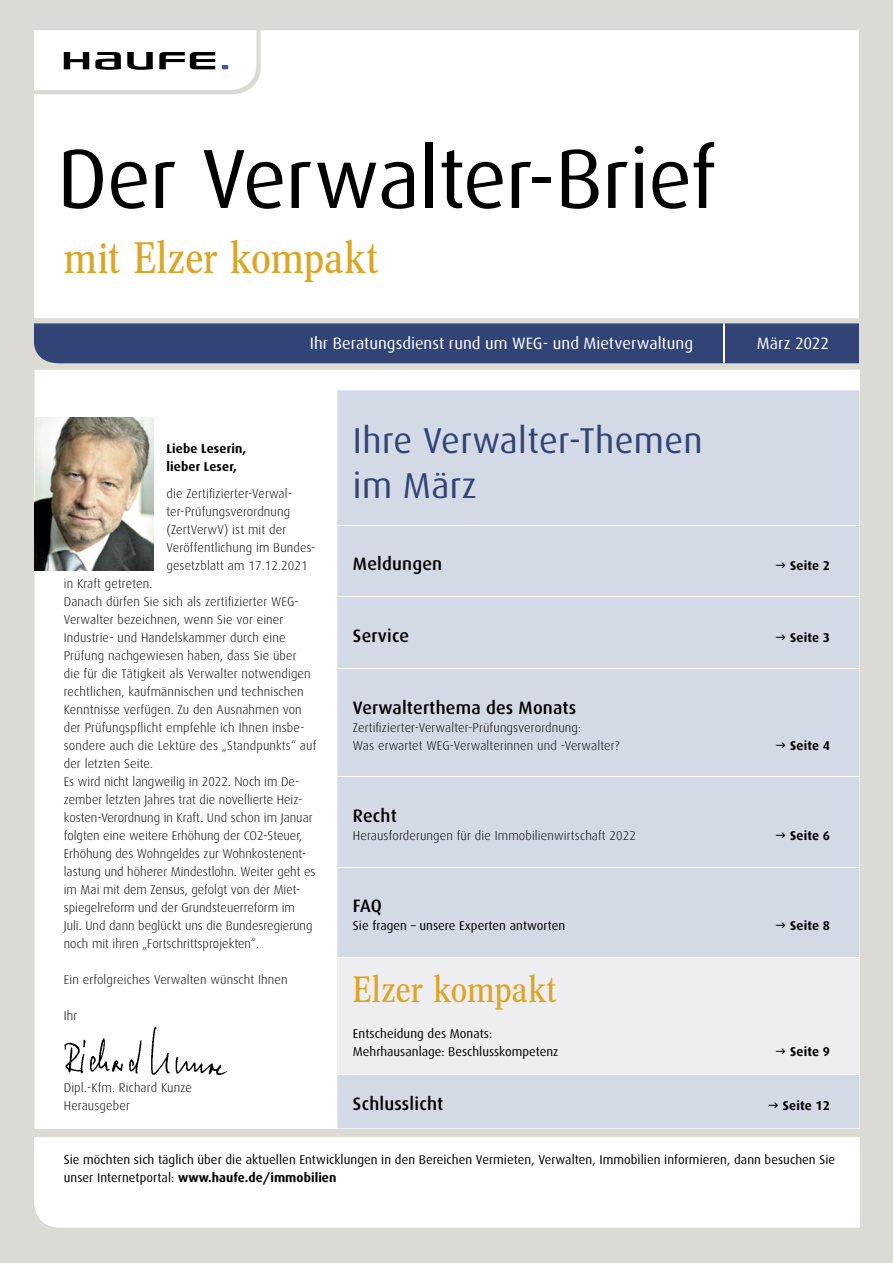
<style>
.page{position:relative;width:893px;height:1263px;background:#dbdad5}
.page>*{position:absolute;margin:0;border:0;box-sizing:border-box;transform-origin:0 0}
.t1{font:84px "Dax";letter-spacing:-.01em;color:#000}
.t2{font:43.35px "Concorde Nova";letter-spacing:.005em;color:#dba626}
.t3{font:36px/45px "Dax";letter-spacing:.01em;color:#314475}
.t4{font:36px "Concorde Nova";letter-spacing:.005em;color:#dba626}
.t5{font:500 18px "Dax";letter-spacing:.01em;color:#000}
.t6{font:16.5px "Dax";color:#fff}
.t7{font:300 12.75px/18px "Dax";letter-spacing:.01em;color:#000}
.t8{font:12.75px/18px "Dax";letter-spacing:.005em;color:#000}
.t9{font:700 12.75px/18px "Dax";letter-spacing:.01em;color:#000}
.s1{font-weight:700}
</style>
<div class="page">
<svg style="left:34px;top:30px;width:825px;height:288px"></svg>
<svg style="left:34px;top:1137px;width:825px;height:90px"></svg>
<div style="left:35px;top:370px;width:824px;height:758px;background:#fff"></div>
<div style="left:34px;top:323px;width:825px;height:40px;background:#314475"></div>
<hr style="left:723px;top:323px;width:1px;height:40px;background:#fff">
<div style="left:337px;top:390px;width:522px;height:738px;background:#d3d9e5"></div>
<div style="left:337px;top:957px;width:522px;height:117px;background:#eeeef1"></div>
<svg style="left:34px;top:30px;width:222px;height:60px"></svg>
<img style="left:34px;top:417px;width:120px;height:153px">
<hr style="left:328px;top:525px;width:531px;height:1px;background:#fff">
<hr style="left:328px;top:597px;width:531px;height:1px;background:#fff">
<hr style="left:328px;top:669px;width:531px;height:1px;background:#fff">
<hr style="left:328px;top:777px;width:531px;height:1px;background:#fff">
<hr style="left:328px;top:867px;width:531px;height:1px;background:#fff">
<img style="left:64px;top:1026px;width:164px;height:50px">
<hr style="left:328px;top:957px;width:531px;height:1px;background:#fff">
<hr style="left:327px;top:1074px;width:532px;height:1px;background:#fff">
<svg style="left:776px;top:563px;width:9px;height:5px"></svg>
<svg style="left:776px;top:635px;width:9px;height:5px"></svg>
<svg style="left:776px;top:743px;width:9px;height:5px"></svg>
<svg style="left:776px;top:833px;width:9px;height:5px"></svg>
<svg style="left:776px;top:923px;width:9px;height:5px"></svg>
<svg style="left:769px;top:1103px;width:9px;height:5px"></svg>
<h1 class="t1" style="left:57px;top:130px;width:660px">Der Verwalter-Brief</h1>
<h2 class="t2" style="left:64px;top:233px;width:316px">mit Elzer kompakt</h2>
<p class="t6" style="left:310px;top:333px;width:385px">Ihr Beratungsdienst rund um WEG- und Mietverwaltung</p>
<p class="t6" style="left:757px;top:333px;width:74px">März 2022</p>
<p class="t9" style="left:166px;top:440px;width:81px">Liebe Leserin, lieber Leser,</p>
<p class="t7" style="left:166px;top:485px;width:151px">die Zertifizierter-Verwal&shy;ter-Prüfungsverordnung (ZertVerwV) ist mit der<br>Veröffentlichung im Bundes&shy;gesetzblatt am 17.12.2021</p>
<p class="t7" style="left:64px;top:575px;width:254px">in Kraft getreten.<br>Danach dürfen Sie sich als zertifizierter WEG-Verwalter bezeichnen, wenn Sie vor einer Industrie- und Handelskammer durch eine Prüfung nachgewiesen haben, dass Sie über<br>die für die Tätigkeit als Verwalter notwendigen rechtlichen, kaufmännischen und technischen Kenntnisse verfügen. Zu den Ausnahmen von der Prüfungspflicht empfehle ich Ihnen insbe&shy;sondere auch die Lektüre des „Standpunkts“ auf der letzten Seite.<br>Es wird nicht langweilig in 2022. Noch im De&shy;zember letzten Jahres trat die novellierte Heiz&shy;kosten-Verordnung in Kraft. Und schon im Januar folgten eine weitere Erhöhung der CO2-Steuer, Erhöhung des Wohngeldes zur Wohnkostenent&shy;lastung und höherer Mindestlohn. Weiter geht es im Mai mit dem Zensus, gefolgt von der Miet&shy;spiegelreform und der Grundsteuerreform im<br>Juli. Und dann beglückt uns die Bundesregierung noch mit ihren „Fortschrittsprojekten“.</p>
<p class="t7" style="left:64px;top:971px;width:225px">Ein erfolgreiches Verwalten wünscht Ihnen</p>
<p class="t7" style="left:64px;top:1007px;width:15px">Ihr</p>
<p class="t7" style="left:64px;top:1079px;width:130px">Dipl.-Kfm. Richard Kunze<br>Herausgeber</p>
<h3 class="t3" style="left:353px;top:419px;width:351px">Ihre Verwalter-Themen im März</h3>
<h3 class="t5" style="left:353px;top:554px;width:91px">Meldungen</h3>
<p class="t9" style="left:790px;top:557px;width:41px">Seite 2</p>
<h3 class="t5" style="left:353px;top:626px;width:58px">Service</h3>
<p class="t9" style="left:790px;top:629px;width:41px">Seite 3</p>
<h3 class="t5" style="left:353px;top:698px;width:225px">Verwalterthema des Monats</h3>
<p class="t7" style="left:353px;top:719px;width:268px">Zertifizierter-Verwalter-Prüfungsverordnung:<br>Was erwartet WEG-Verwalterinnen und -Verwalter?</p>
<p class="t9" style="left:790px;top:737px;width:41px">Seite 4</p>
<h3 class="t5" style="left:353px;top:806px;width:45px">Recht</h3>
<p class="t7" style="left:353px;top:827px;width:285px">Herausforderungen für die Immobilienwirtschaft 2022</p>
<p class="t9" style="left:790px;top:827px;width:41px">Seite 6</p>
<h3 class="t5" style="left:353px;top:896px;width:31px">FAQ</h3>
<p class="t8" style="left:353px;top:917px;width:214px">Sie fragen – unsere Experten antworten</p>
<p class="t9" style="left:790px;top:917px;width:41px">Seite 8</p>
<h3 class="t4" style="left:353px;top:969px;width:205px">Elzer kompakt</h3>
<p class="t8" style="left:353px;top:1025px;width:207px">Entscheidung des Monats:<br>Mehrhausanlage: Beschlusskompetenz</p>
<p class="t9" style="left:790px;top:1043px;width:41px">Seite 9</p>
<h3 class="t5" style="left:353px;top:1094px;width:92px">Schlusslicht</h3>
<p class="t9" style="left:783px;top:1097px;width:49px">Seite 12</p>
<p class="t8" style="left:64px;top:1151px;width:773px">Sie möchten sich täglich über die aktuellen Entwicklungen in den Bereichen Vermieten, Verwalten, Immobilien informieren, dann besuchen Sie unser Internetportal: <span class="s1">www.haufe.de/immobilien</span></p>
</div>
